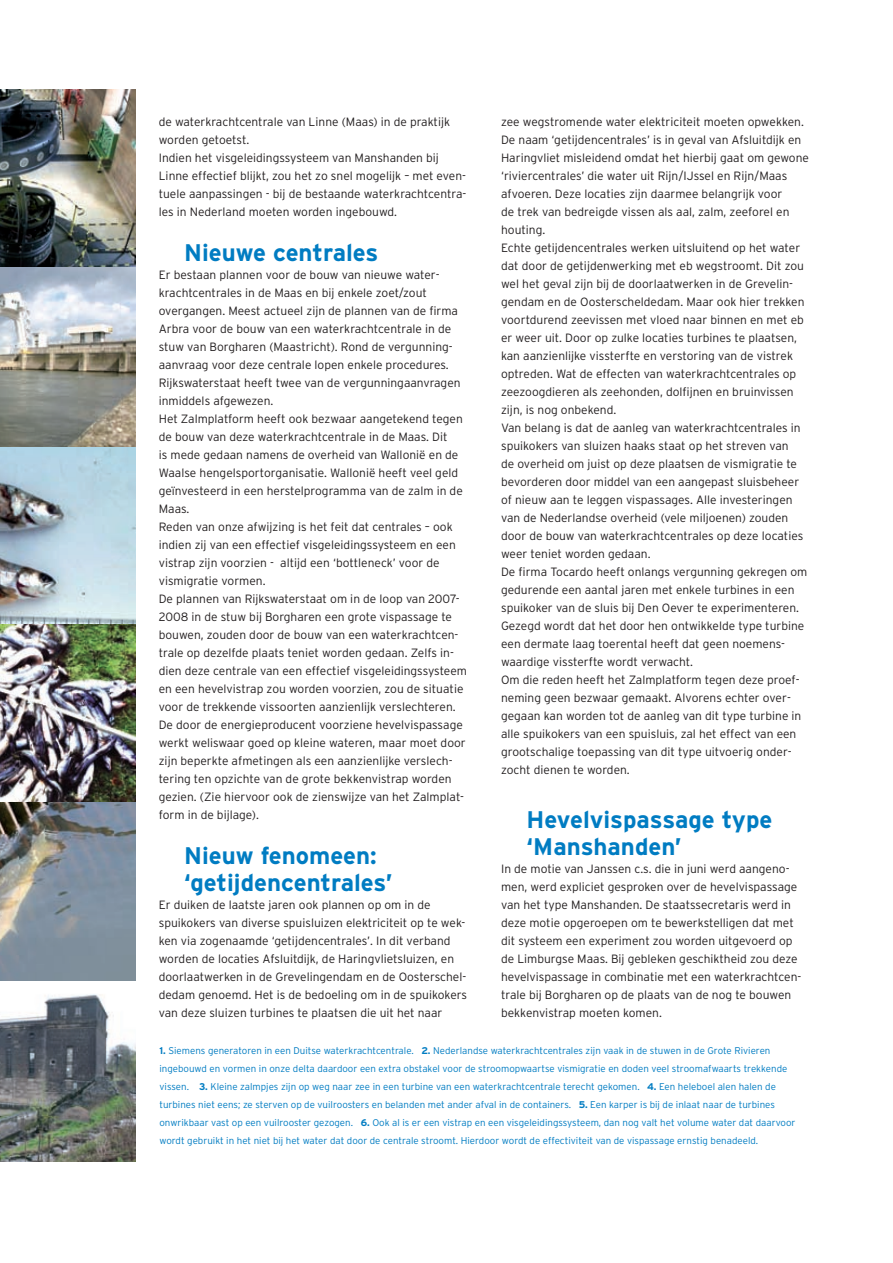
<style>
.page{position:relative;width:893px;height:1263px;background:#fff}
.page>*{position:absolute;margin:0;border:0;box-sizing:border-box;transform-origin:0 0}
.t1{font:700 24px/27px "Interstate";color:#007cc2}
.t2{font:300 12px/18px "Interstate";color:#231f20}
.t3{font:300 9.75px/18px "Interstate";color:#007cc2}
.s1{font-weight:700}
</style>
<div class="page">
<img style="left:0;top:90px;width:135px;height:178px">
<img style="left:0;top:268px;width:135px;height:356px">
<img style="left:0;top:624px;width:135px;height:179px">
<img style="left:0;top:803px;width:135px;height:178px">
<img style="left:0;top:994px;width:135px;height:167px">
<p class="t2" style="left:159px;top:113px;width:309px">de waterkrachtcentrale van Linne (Maas) in de praktijk worden getoetst.<br>Indien het visgeleidingssysteem van Manshanden bij Linne effectief blijkt, zou het zo snel mogelijk – met even&shy;tuele aanpassingen - bij de bestaande waterkrachtcentra&shy;les in Nederland moeten worden ingebouwd.</p>
<h1 class="t1" style="left:184px;top:239px;width:196px">Nieuwe centrales</h1>
<p class="t2" style="left:159px;top:266px;width:310px">Er bestaan plannen voor de bouw van nieuwe water&shy;krachtcentrales in de Maas en bij enkele zoet/zout overgangen. Meest actueel zijn de plannen van de firma Arbra voor de bouw van een waterkrachtcentrale in de stuw van Borgharen (Maastricht). Rond de vergunning&shy;aanvraag voor deze centrale lopen enkele procedures.<br>Rijkswaterstaat heeft twee van de vergunningaanvragen inmiddels afgewezen.<br>Het Zalmplatform heeft ook bezwaar aangetekend tegen de bouw van deze waterkrachtcentrale in de Maas. Dit<br>is mede gedaan namens de overheid van Wallonië en de Waalse hengelsportorganisatie. Wallonië heeft veel geld geïnvesteerd in een herstelprogramma van de zalm in de Maas.<br>Reden van onze afwijzing is het feit dat centrales – ook indien zij van een effectief visgeleidingssysteem en een vistrap zijn voorzien - altijd een ‘bottleneck’ voor de vismigratie vormen.<br>De plannen van Rijkswaterstaat om in de loop van 2007- 2008 in de stuw bij Borgharen een grote vispassage te bouwen, zouden door de bouw van een waterkrachtcen&shy;trale op dezelfde plaats teniet worden gedaan. Zelfs in&shy;dien deze centrale van een effectief visgeleidingssysteem en een hevelvistrap zou worden voorzien, zou de situatie voor de trekkende vissoorten aanzienlijk verslechteren.<br>De door de energieproducent voorziene hevelvispassage werkt weliswaar goed op kleine wateren, maar moet door zijn beperkte afmetingen als een aanzienlijke verslech&shy;tering ten opzichte van de grote bekkenvistrap worden gezien. (Zie hiervoor ook de zienswijze van het Zalmplat&shy;form in de bijlage).</p>
<h1 class="t1" style="left:184px;top:842px;width:210px">Nieuw fenomeen: ‘getijdencentrales’</h1>
<p class="t2" style="left:159px;top:896px;width:310px">Er duiken de laatste jaren ook plannen op om in de spuikokers van diverse spuisluizen elektriciteit op te wek&shy;ken via zogenaamde ‘getijdencentrales’. In dit verband worden de locaties Afsluitdijk, de Haringvlietsluizen, en doorlaatwerken in de Grevelingendam en de Oosterschel&shy;dedam genoemd. Het is de bedoeling om in de spuikokers van deze sluizen turbines te plaatsen die uit het naar</p>
<p class="t2" style="left:501px;top:113px;width:309px">zee wegstromende water elektriciteit moeten opwekken.<br>De naam ‘getijdencentrales’ is in geval van Afsluitdijk en Haringvliet misleidend omdat het hierbij gaat om gewone ‘riviercentrales’ die water uit Rijn/IJssel en Rijn/Maas afvoeren. Deze locaties zijn daarmee belangrijk voor<br>de trek van bedreigde vissen als aal, zalm, zeeforel en houting.<br>Echte getijdencentrales werken uitsluitend op het water dat door de getijdenwerking met eb wegstroomt. Dit zou wel het geval zijn bij de doorlaatwerken in de Grevelin&shy;gendam en de Oosterscheldedam. Maar ook hier trekken voortdurend zeevissen met vloed naar binnen en met eb er weer uit. Door op zulke locaties turbines te plaatsen, kan aanzienlijke vissterfte en verstoring van de vistrek optreden. Wat de effecten van waterkrachtcentrales op zeezoogdieren als zeehonden, dolfijnen en bruinvissen zijn, is nog onbekend.<br>Van belang is dat de aanleg van waterkrachtcentrales in spuikokers van sluizen haaks staat op het streven van<br>de overheid om juist op deze plaatsen de vismigratie te bevorderen door middel van een aangepast sluisbeheer of nieuw aan te leggen vispassages. Alle investeringen van de Nederlandse overheid (vele miljoenen) zouden door de bouw van waterkrachtcentrales op deze locaties weer teniet worden gedaan.<br>De firma Tocardo heeft onlangs vergunning gekregen om gedurende een aantal jaren met enkele turbines in een spuikoker van de sluis bij Den Oever te experimenteren.<br>Gezegd wordt dat het door hen ontwikkelde type turbine een dermate laag toerental heeft dat geen noemens&shy;waardige vissterfte wordt verwacht.<br>Om die reden heeft het Zalmplatform tegen deze proef&shy;neming geen bezwaar gemaakt. Alvorens echter over&shy;gegaan kan worden tot de aanleg van dit type turbine in alle spuikokers van een spuisluis, zal het effect van een grootschalige toepassing van dit type uitvoerig onder&shy;zocht dienen te worden.</p>
<h1 class="t1" style="left:527px;top:806px;width:247px">Hevelvispassage type ‘Manshanden’</h1>
<p class="t2" style="left:501px;top:860px;width:302px">In de motie van Janssen c.s. die in juni werd aangeno&shy;men, werd expliciet gesproken over de hevelvispassage van het type Manshanden. De staatssecretaris werd in deze motie opgeroepen om te bewerkstelligen dat met dit systeem een experiment zou worden uitgevoerd op de Limburgse Maas. Bij gebleken geschiktheid zou deze hevelvispassage in combinatie met een waterkrachtcen&shy;trale bij Borgharen op de plaats van de nog te bouwen bekkenvistrap moeten komen.</p>
<p class="t3" style="left:159px;top:1041px;width:638px"><span class="s1">1.</span> Siemens generatoren in een Duitse waterkrachtcentrale. <span class="s1">2.</span> Nederlandse waterkrachtcentrales zijn vaak in de stuwen in de Grote Rivieren ingebouwd en vormen in onze delta daardoor een extra obstakel voor de stroomopwaartse vismigratie en doden veel stroomafwaarts trekkende vissen. <span class="s1">3.</span> Kleine zalmpjes zijn op weg naar zee in een turbine van een waterkrachtcentrale terecht gekomen. <span class="s1">4.</span> Een heleboel alen halen de turbines niet eens; ze sterven op de vuilroosters en belanden met ander afval in de containers. <span class="s1">5.</span> Een karper is bij de inlaat naar de turbines onwrikbaar vast op een vuilrooster gezogen. <span class="s1">6.</span> Ook al is er een vistrap en een visgeleidingssysteem, dan nog valt het volume water dat daarvoor wordt gebruikt in het niet bij het water dat door de centrale stroomt. Hierdoor wordt de effectiviteit van de vispassage ernstig benadeeld.</p>
</div>
